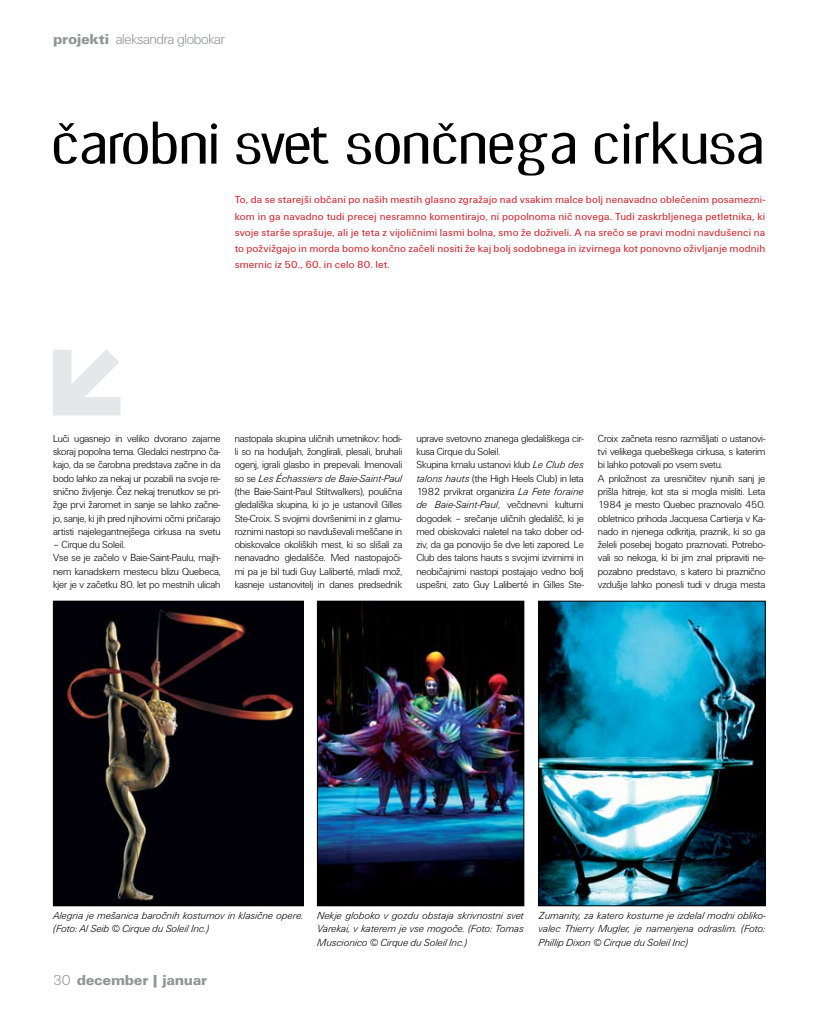
<style>
.page{position:relative;width:815px;height:1028px;background:#fff}
.page>*{position:absolute;margin:0;border:0;box-sizing:border-box;transform-origin:0 0}
.t1{font:60px "Digress 109";letter-spacing:.005em;color:#000}
.t2{font:15px "Unitus DEE Ligh";letter-spacing:-.02em;color:#939598}
.t3{font:15px "Unitus TEE Blac";letter-spacing:-.015em;color:#939598}
.t4{font:10.62px/13.2px "Unitus DEE Ligh";letter-spacing:-.01em;color:#000;text-align:justify}
.t5{font:10.62px/16.2px "Unitus TEE";letter-spacing:.01em;color:#d2232a;text-align:justify}
.t6{font:10.62px/13.2px "Unitus DEE Ligh Ital";letter-spacing:-.01em;color:#000;text-align:justify}
.s1{font-family:"Unitus TEE Blac"}
.s2{font-family:"Unitus DEE Ligh"}
.s3{font-family:"Unitus DEE Ligh Ital"}
</style>
<div class="page">
<svg style="left:53px;top:349px;width:67px;height:66px"></svg>
<img style="left:541px;top:603px;width:222px;height:301px">
<div style="left:539px;top:601px;width:226px;height:305px;border:1px solid #000"></div>
<img style="left:55px;top:603px;width:246px;height:301px">
<div style="left:53px;top:601px;width:250px;height:305px;border:1px solid #000"></div>
<img style="left:319px;top:603px;width:203px;height:301px">
<div style="left:317px;top:601px;width:207px;height:305px;border:1px solid #000"></div>
<h2 class="t2" style="left:53px;top:31px;width:173px"><span class="s1">projekti</span> aleksandra globokar</h2>
<h1 class="t1" style="left:51px;top:121px;width:714px">čarobni svet sončnega cirkusa</h1>
<p class="t5" style="left:235px;top:192px;width:532px">To, da se starejši občani po naših mestih glasno zgražajo nad vsakim malce bolj nenavadno oblečenim posamezni&shy;kom in ga navadno tudi precej nesramno komentirajo, ni popolnoma nič novega. Tudi zaskrbljenega petletnika, ki svoje starše sprašuje, ali je teta z vijoličnimi lasmi bolna, smo že doživeli. A na srečo se pravi modni navdušenci na to požvižgajo in morda bomo končno začeli nositi že kaj bolj sodobnega in izvirnega kot ponovno oživljanje modnih smernic iz 50., 60. in celo 80. let.</p>
<p class="t4" style="left:53px;top:432px;width:169px">Luči ugasnejo in veliko dvorano zajame skoraj popolna tema. Gledalci nestrpno ča&shy;kajo, da se čarobna predstava začne in da bodo lahko za nekaj ur pozabili na svoje re&shy;snično življenje. Čez nekaj trenutkov se pri&shy;žge prvi žaromet in sanje se lahko začne&shy;jo, sanje, ki jih pred njihovimi očmi pričarajo artisti najelegantnejšega cirkusa na svetu</p>
<p class="t4" style="left:53px;top:538px;width:169px;text-align:left">– Cirque du Soleil.<br>Vse se je začelo v Baie-Saint-Paulu, majh&shy;nem kanadskem mestecu blizu Quebeca, kjer je v začetku 80. let po mestnih ulicah</p>
<p class="t4" style="left:235px;top:432px;width:169px">nastopala skupina uličnih umetnikov: hodi&shy;li so na hoduljah, žonglirali, plesali, bruhali ogenj, igrali glasbo in prepevali. Imenovali</p>
<p class="t6" style="left:235px;top:472px;width:169px"><span class="s2">so se</span> Les Échassiers de Baie-Saint-Paul</p>
<p class="t4" style="left:235px;top:485px;width:169px">(the Baie-Saint-Paul Stiltwalkers), poulična gledališka skupina, ki jo je ustanovil Gilles Ste-Croix. S svojimi dovršenimi in z glamu&shy;roznimi nastopi so navduševali meščane in obiskovalce okoliških mest, ki so slišali za nenavadno gledališče. Med nastopajoči&shy;mi pa je bil tudi Guy Laliberté, mladi mož, kasneje ustanovitelj in danes predsednik</p>
<p class="t4" style="left:416px;top:432px;width:169px;text-align:left">uprave svetovno znanega gledališkega cir&shy;kusa Cirque du Soleil.<br>Skupina kmalu ustanovi klub <span class="s3">Le Club des talons hauts</span> (the High Heels Club) in leta 1982 prvikrat organizira <span class="s3">La Fete foraine de Baie-Saint-Paul</span>, večdnevni kulturni dogodek – srečanje uličnih gledališč, ki je med obiskovalci naletel na tako dober od&shy;ziv, da ga ponovijo še dve leti zapored. Le Club des talons hauts s svojimi izvirnimi in neobičajnimi nastopi postajajo vedno bolj uspešni, zato Guy Laliberté in Gilles Ste-</p>
<p class="t4" style="left:598px;top:432px;width:169px;text-align:left">Croix začneta resno razmišljati o ustanovi&shy;tvi velikega quebeškega cirkusa, s katerim bi lahko potovali po vsem svetu.<br>A priložnost za uresničitev njunih sanj je prišla hitreje, kot sta si mogla misliti. Leta 1984 je mesto Quebec praznovalo 450. obletnico prihoda Jacquesa Cartierja v Ka&shy;nado in njenega odkritja, praznik, ki so ga želeli posebej bogato praznovati. Potrebo&shy;vali so nekoga, ki bi jim znal pripraviti ne&shy;pozabno predstavo, s katero bi praznično vzdušje lahko ponesli tudi v druga mesta</p>
<p class="t6" style="left:53px;top:909px;width:252px">Alegria je mešanica baročnih kostumov in klasične opere. (Foto: Al Seib © Cirque du Soleil Inc.)</p>
<p class="t6" style="left:317px;top:909px;width:208px">Nekje globoko v gozdu obstaja skrivnostni svet Varekai, v katerem je vse mogoče. (Foto: Tomas Muscionico © Cirque du Soleil Inc.)</p>
<h2 class="t3" style="left:53px;top:972px;width:155px"><span class="s2">30</span> december | januar</h2>
<p class="t6" style="left:539px;top:909px;width:228px">Zumanity, za katero kostume je izdelal modni obliko&shy;valec Thierry Mugler, je namenjena odraslim. (Foto:<br>Phillip Dixon © Cirque du Soleil Inc)</p>
</div>
